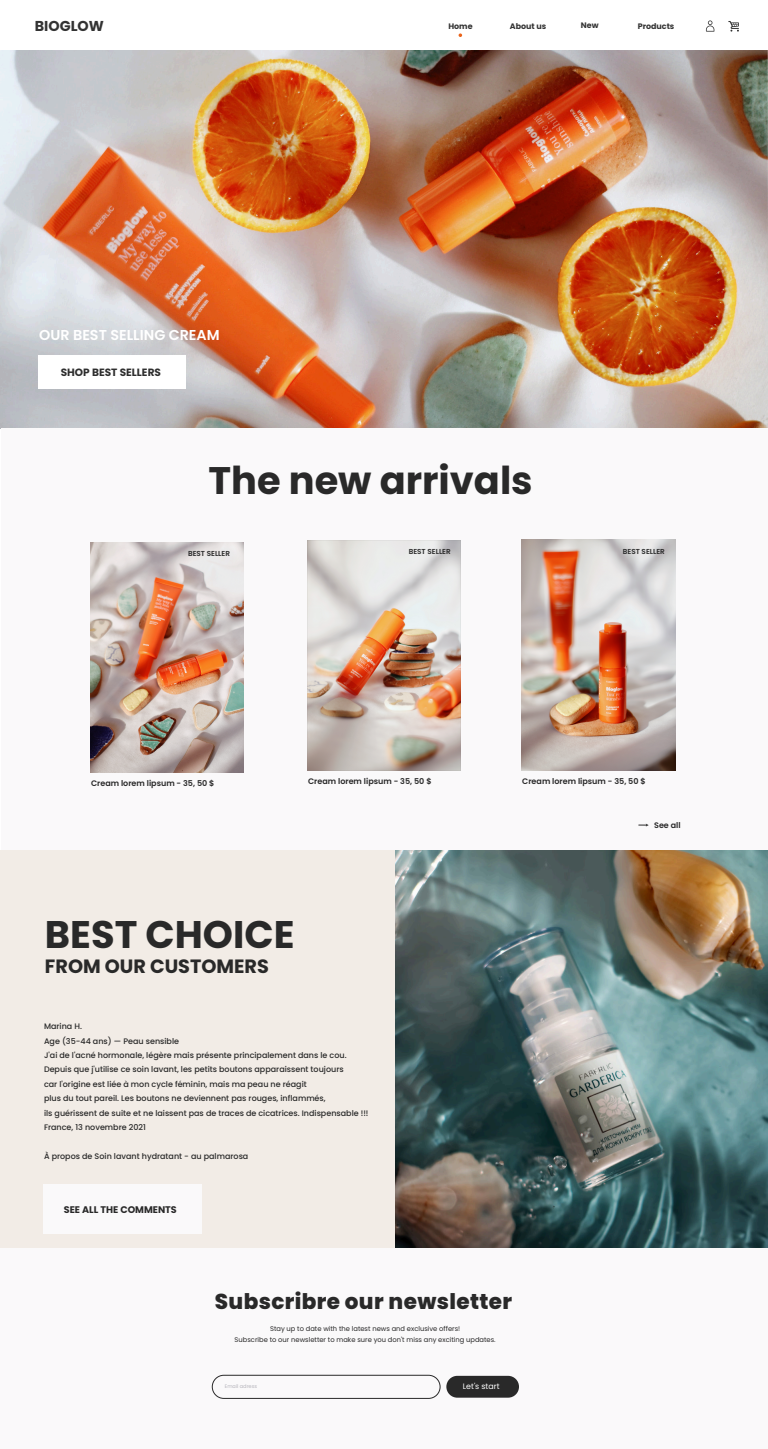
<style>
.page{position:relative;width:768px;height:1449px;background:#fff}
.page>*{position:absolute;margin:0;border:0;box-sizing:border-box;transform-origin:0 0}
.t1{font:700 38.44px "Poppins";color:#292929}
.t2{font:700 38.4px "Poppins";color:#292929}
.t3{font:800 21.56px "Poppins";letter-spacing:.015em;color:#292929}
.t4{font:700 19.2px "Poppins";color:#292929}
.t5{font:600 14.32px "Poppins";color:#fff}
.t6{font:700 14.32px "Poppins";color:#333}
.t7{font:700 10.56px "Poppins";color:#2e2e2e}
.t8{font:700 9.6px "Poppins";color:#292929}
.t9{font:500 8px/14.4px "Poppins";color:#292929}
.t10{font:600 8px "Poppins";color:#292929}
.t11{font:700 7.96px "Poppins";color:#333}
.t12{font:7.84px "Poppins";color:#fff}
.t13{font:600 7.2px "Poppins";color:#292929}
.t14{font:6.72px/11.3px "Poppins";color:#292929;text-align:center}
.t15{font:5.04px "Poppins";color:#b5b4bb}
.s1{font-family:"Lucida Grande";font-weight:400}
</style>
<div class="page">
<img style="left:0;top:50px;width:768px;height:379px">
<div style="left:39px;top:355px;width:147px;height:34px;background:#fff"></div>
<svg style="left:728px;top:21px;width:11px;height:11px"></svg>
<svg style="left:459px;top:33px;width:3px;height:4px"></svg>
<svg style="left:706px;top:20px;width:8px;height:12px"></svg>
<div style="left:1px;top:429px;width:767px;height:421px;background:#faf9fa"></div>
<img style="left:90px;top:542px;width:154px;height:230px">
<img style="left:522px;top:539px;width:153px;height:231px">
<img style="left:307px;top:540px;width:154px;height:230px">
<svg style="left:638px;top:823px;width:11px;height:3px"></svg>
<div style="left:0;top:850px;width:768px;height:399px;background:#f2ece6"></div>
<div style="left:43px;top:1184px;width:159px;height:50px;background:#faf9fa"></div>
<img style="left:396px;top:850px;width:372px;height:398px">
<div style="left:0;top:1248px;width:768px;height:201px;background:#faf9fa"></div>
<svg style="left:212px;top:1374px;width:307px;height:25px"></svg>
<h3 class="t6" style="left:35px;top:16px;width:70px">BIOGLOW</h3>
<p class="t11" style="left:448px;top:20px;width:26px">Home</p>
<p class="t11" style="left:510px;top:20px;width:38px">About us</p>
<p class="t11" style="left:581px;top:20px;width:19px">New</p>
<p class="t11" style="left:638px;top:20px;width:38px">Products</p>
<h3 class="t5" style="left:39px;top:325px;width:182px">OUR BEST SELLING CREAM</h3>
<h3 class="t7" style="left:61px;top:365px;width:102px">SHOP BEST SELLERS</h3>
<h2 class="t2" style="left:208px;top:453px;width:326px">The new arrivals</h2>
<p class="t13" style="left:188px;top:548px;width:43px">BEST SELLER</p>
<p class="t13" style="left:409px;top:546px;width:43px">BEST SELLER</p>
<p class="t13" style="left:623px;top:546px;width:43px">BEST SELLER</p>
<p class="t10" style="left:91px;top:777px;width:125px">Cream lorem lipsum - 35, 50 $</p>
<p class="t10" style="left:308px;top:776px;width:125px">Cream lorem lipsum - 35, 50 $</p>
<p class="t10" style="left:522px;top:775px;width:125px">Cream lorem lipsum - 35, 50 $</p>
<p class="t10" style="left:654px;top:819px;width:28px">See all</p>
<h1 class="t1" style="left:45px;top:907px;width:251px">BEST CHOICE</h1>
<h3 class="t4" style="left:45px;top:953px;width:226px">FROM OUR CUSTOMERS</h3>
<p class="t9" style="left:44px;top:1019px;width:326px">Marina H.<br>Age (35-44 ans) — Peau sensible<br>J'ai de l'acne<span class="s1">́</span>hormonale, le<span class="s1">́</span>ge<span class="s1">̀</span>re mais pre<span class="s1">́</span>sente principalement dans le cou.<br>Depuis que j'utilise ce soin lavant, les petits boutons apparaissent toujours<br>car l'origine est lie<span class="s1">́</span>e a<span class="s1">̀</span>mon cycle fe<span class="s1">́</span>minin, mais ma peau ne re<span class="s1">́</span>agit<br>plus du tout pareil. Les boutons ne deviennent pas rouges, inflamme<span class="s1">́</span>s,<br>ils gue<span class="s1">́</span>rissent de suite et ne laissent pas de traces de cicatrices. Indispensable !!!<br>France, 13 novembre 2021</p>
<p class="t9" style="left:44px;top:1149px;width:206px">À propos de Soin lavant hydratant - au palmarosa</p>
<p class="t8" style="left:64px;top:1203px;width:115px">SEE ALL THE COMMENTS</p>
<h3 class="t3" style="left:215px;top:1286px;width:299px">Subscribre our newsletter</h3>
<p class="t14" style="left:235px;top:1322px;width:263px">Stay up to date with the latest news and exclusive offers!<br>Subscribe to our newsletter to make sure you don't miss any exciting updates.</p>
<p class="t15" style="left:225px;top:1383px;width:34px">Email adress</p>
<p class="t12" style="left:463px;top:1381px;width:38px">Let's start</p>
</div>
